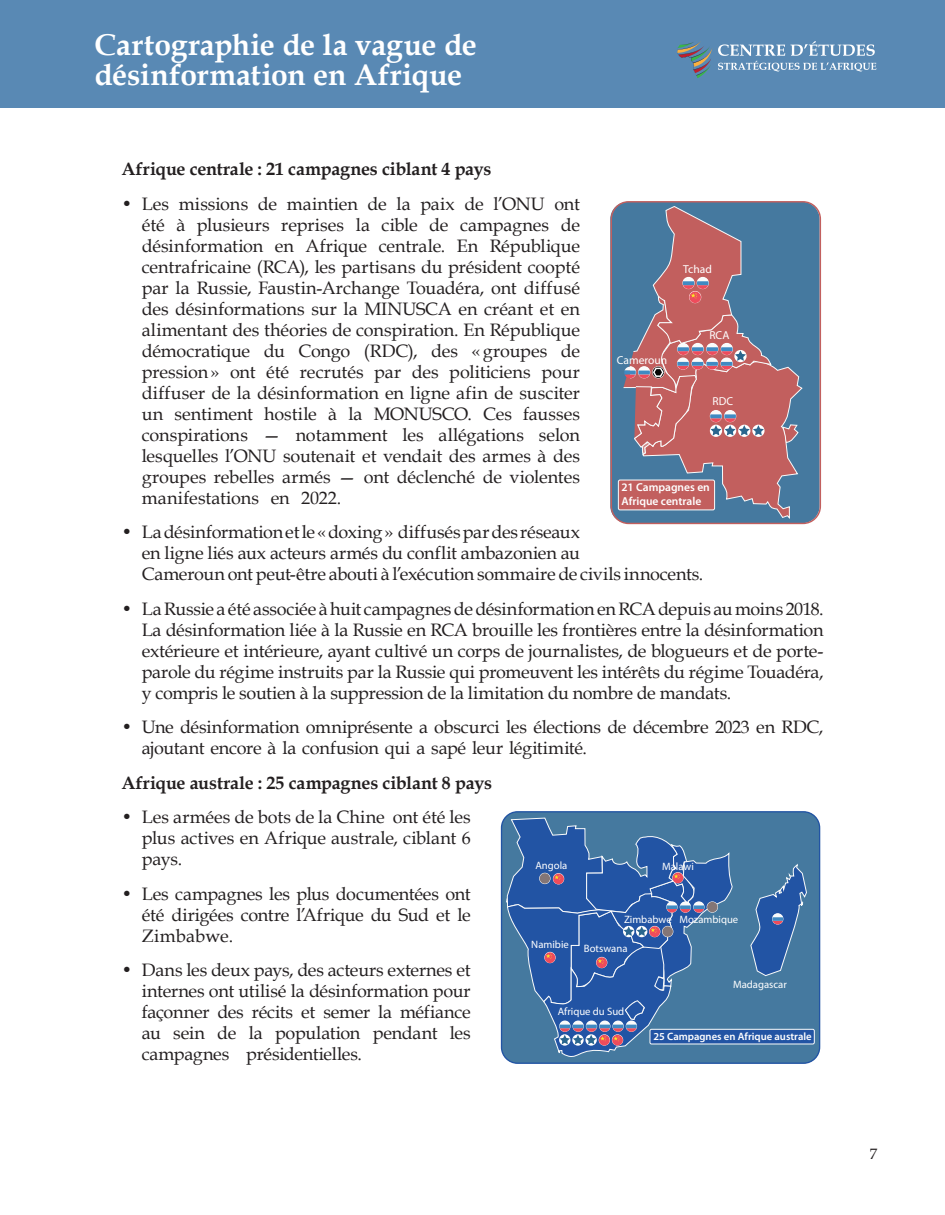
<style>
.page{position:relative;width:945px;height:1215px;background:#fff}
.page>*{position:absolute;margin:0;border:0;box-sizing:border-box;transform-origin:0 0}
.t1{font:700 30px/30px "Book Antiqua";letter-spacing:-.005em;color:#fff}
.t2{font:18px/21px "Book Antiqua";letter-spacing:-.01em;color:#231f20;text-align:justify}
.t3{font:700 18px "Book Antiqua";letter-spacing:-.015em;color:#231f20}
.t4{font:15px "Book Antiqua";color:#231f20}
.t5{font:600 11.55px/13.8px "Myriad Pro";color:#fff}
.t6{font:11.55px "Myriad Pro";color:#fff}
.t7{font:10.65px "Myriad Pro";color:#fff}
.t8{font:600 10.65px "Myriad Pro";color:#fff}
</style>
<div class="page">
<div style="left:0;top:0;width:945px;height:108px;background:#5989b4"></div>
<svg style="left:677px;top:41px;width:199px;height:37px"></svg>
<svg style="left:610px;top:203px;width:210px;height:320px;background:#4d7b9f"></svg>
<svg style="left:623px;top:206px;width:179px;height:313px;background:#8c7283"></svg>
<div style="left:611px;top:201px;width:210px;height:323px;border:1px solid #c25f5e;border-radius:17px"></div>
<div style="left:618px;top:480px;width:97px;height:30px;background:#c25f5e;border-radius:2px"></div>
<div style="left:618px;top:480px;width:97px;height:30px;border:1px solid #fafbfb;border-radius:2px"></div>
<div style="left:501px;top:813px;width:319px;height:249px;background:#45799f"></div>
<div style="left:650px;top:1029px;width:164px;height:15px;background:#2254a4;border-radius:2px"></div>
<div style="left:650px;top:1029px;width:164px;height:15px;border:1px solid #fafbfb;border-radius:2px"></div>
<svg style="left:750px;top:864px;width:57px;height:112px;background:#3f6fa6"></svg>
<svg style="left:506px;top:818px;width:227px;height:246px;background:#3d6ba5"></svg>
<div style="left:501px;top:811px;width:319px;height:253px;border:1px solid #2254a4;border-radius:16px"></div>
<h1 class="t1" style="left:94px;top:29px;width:384px">Cartographie de la vague de désinformation en Afrique</h1>
<p class="t3" style="left:122px;top:157px;width:372px">Afrique centrale : 21 campagnes ciblant 4 pays</p>
<p class="t2" style="left:142px;top:193px;width:440px;text-indent:-20px">• Les missions de maintien de la paix de l’ONU ont été à plusieurs reprises la cible de campagnes de désinformation en Afrique centrale. En République centrafricaine (RCA), les partisans du président coopté par la Russie, Faustin-Archange Touadéra, ont diffusé des désinformations sur la MINUSCA en créant et en alimentant des théories de conspiration. En République démocratique du Congo (RDC), des «groupes de pression» ont été recrutés par des politiciens pour diffuser de la désinformation en ligne afin de susciter un sentiment hostile à la MONUSCO. Ces fausses conspirations — notamment les allégations selon lesquelles l’ONU soutenait et vendait des armes à des groupes rebelles armés — ont déclenché de violentes manifestations en 2022.</p>
<p class="t2" style="left:142px;top:521px;width:563px;text-align:left;text-indent:-20px">• La désinformation et le «doxing» diffusés par des réseaux<br>en ligne liés aux acteurs armés du conflit ambazonien au<br>Cameroun ont peut-être abouti à l’exécution sommaire de civils innocents.</p>
<p class="t2" style="left:142px;top:598px;width:683px;text-indent:-20px">• La Russie a été associée à huit campagnes de désinformation en RCA depuis au moins 2018.<br>La désinformation liée à la Russie en RCA brouille les frontières entre la désinformation extérieure et intérieure, ayant cultivé un corps de journalistes, de blogueurs et de porte&shy;parole du régime instruits par la Russie qui promeuvent les intérêts du régime Touadéra, y compris le soutien à la suppression de la limitation du nombre de mandats.</p>
<p class="t2" style="left:142px;top:716px;width:683px;text-indent:-20px">• Une désinformation omniprésente a obscurci les élections de décembre 2023 en RDC, ajoutant encore à la confusion qui a sapé leur légitimité.</p>
<p class="t3" style="left:121px;top:770px;width:372px">Afrique australe : 25 campagnes ciblant 8 pays</p>
<p class="t2" style="left:142px;top:806px;width:331px;text-indent:-20px">• Les armées de bots de la Chine ont été les plus actives en Afrique australe, ciblant 6 pays.</p>
<p class="t2" style="left:142px;top:883px;width:330px;text-indent:-20px">• Les campagnes les plus documentées ont été dirigées contre l’Afrique du Sud et le Zimbabwe.</p>
<p class="t2" style="left:142px;top:959px;width:331px;text-indent:-20px">• Dans les deux pays, des acteurs externes et internes ont utilisé la désinformation pour façonner des récits et semer la méfiance au sein de la population pendant les campagnes présidentielles.</p>
<p class="t6" style="left:683px;top:262px;width:30px">Tchad</p>
<p class="t6" style="left:709px;top:328px;width:22px">RCA</p>
<p class="t6" style="left:617px;top:353px;width:52px">Cameroun</p>
<p class="t6" style="left:713px;top:394px;width:22px">RDC</p>
<p class="t5" style="left:621px;top:480px;width:90px">21 Campagnes en<br>Afrique centrale</p>
<p class="t7" style="left:535px;top:859px;width:33px">Angola</p>
<p class="t7" style="left:662px;top:860px;width:33px">Malawi</p>
<p class="t7" style="left:679px;top:913px;width:60px">Mozambique</p>
<p class="t7" style="left:624px;top:913px;width:49px">Zimbabwe</p>
<p class="t7" style="left:531px;top:937px;width:39px">Namibie</p>
<p class="t7" style="left:584px;top:941px;width:45px">Botswana</p>
<p class="t7" style="left:733px;top:978px;width:55px">Madagascar</p>
<p class="t7" style="left:558px;top:1004px;width:68px">Afrique du Sud</p>
<p class="t8" style="left:653px;top:1030px;width:160px">25 Campagnes en Afrique australe</p>
<p class="t4" style="left:870px;top:1144px;width:9px">7</p>
</div>
